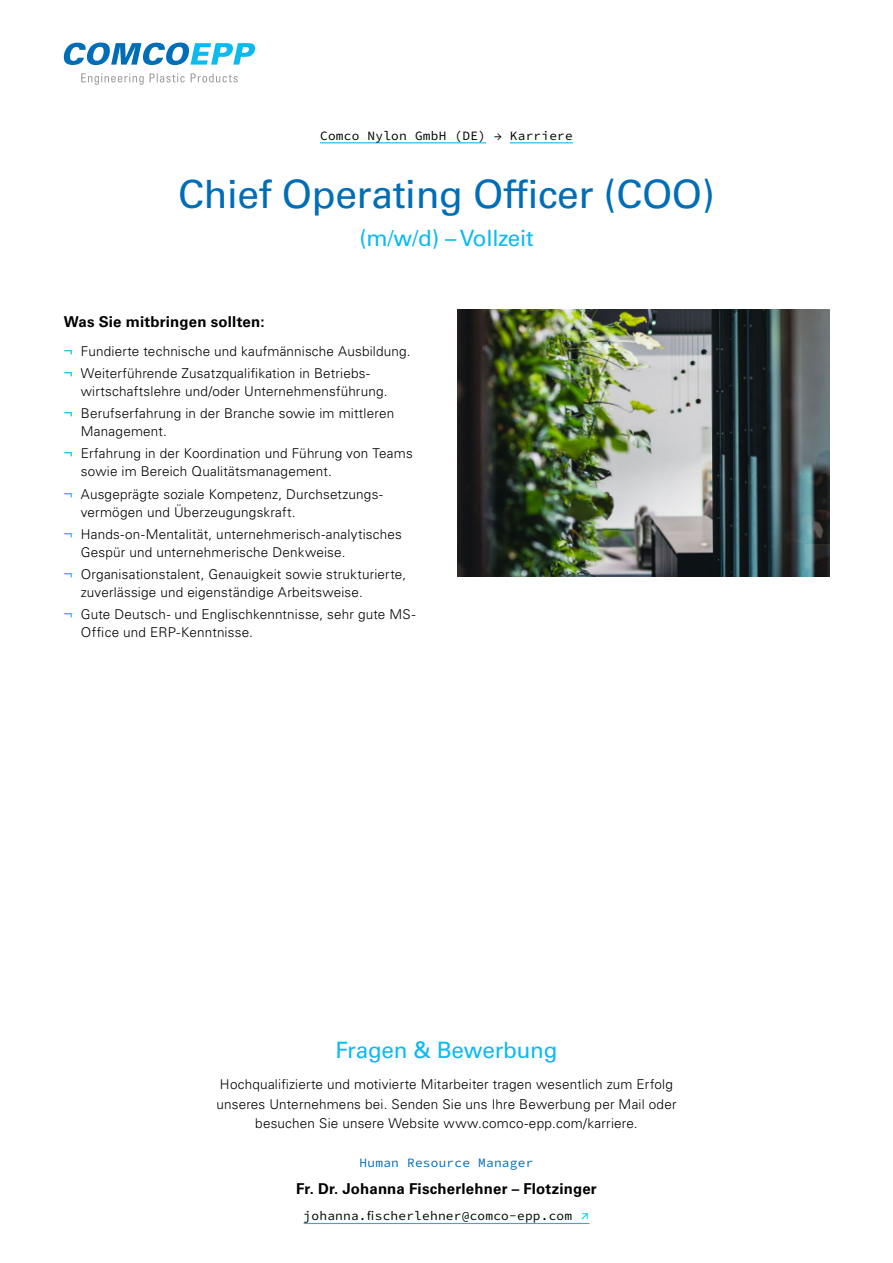
<style>
.page{position:relative;width:893px;height:1263px;background:#fff}
.page>*{position:absolute;margin:0;border:0;box-sizing:border-box;transform-origin:0 0}
.t1{font:39px "Univers LT Std";letter-spacing:-.01em;color:#006eb7}
.t2{font:22.5px "Univers LT Std";letter-spacing:-.01em;color:#0bbbef}
.t3{font:700 15px "Univers LT Std";letter-spacing:.01em;color:#000}
.t4{font:300 13.5px/22.2px "Univers LT Std";letter-spacing:.015em;color:#000}
.t5{font:12.75px "Source Code Pro";letter-spacing:.02em;color:#000}
.t6{font:12.75px "Source Code Pro";letter-spacing:.02em;color:#006eb7}
.s1{font-weight:400;font-size:15px;color:#0bbbef}
.s2{font-size:15px;color:#00c9f0}
</style>
<div class="page">
<svg style="left:81px;top:73px;width:157px;height:12px"></svg>
<svg style="left:63px;top:43px;width:193px;height:22px"></svg>
<hr style="left:320px;top:142px;width:166px;height:1px;background:#0bbbef">
<hr style="left:510px;top:142px;width:63px;height:1px;background:#0bbbef">
<hr style="left:304px;top:1223px;width:285px;height:1px;background:#0bbbef">
<img style="left:457px;top:309px;width:372px;height:267px">
<p class="t5" style="left:320px;top:126px;width:254px">Comco Nylon GmbH (DE) → Karriere</p>
<h1 class="t1" style="left:178px;top:171px;width:538px">Chief Operating Officer (COO)</h1>
<h2 class="t2" style="left:359px;top:225px;width:176px">(m/w/d) – Vollzeit</h2>
<p class="t3" style="left:64px;top:313px;width:202px">Was Sie mitbringen sollten:</p>
<p class="t4" style="left:64px;top:340px;width:348px"><span class="s1">¬</span> Fundierte technische und kaufmännische Ausbildung. <span class="s1">¬</span> Weiterführende Zusatzqualifikation in Betriebs-</p>
<p class="t4" style="left:64px;top:380px;width:332px;text-indent:17px">wirtschaftslehre und/oder Unternehmensführung. <span class="s1">¬</span> Berufserfahrung in der Branche sowie im mittleren</p>
<p class="t4" style="left:64px;top:420px;width:350px;text-indent:17px">Management.<br><span class="s1">¬</span> Erfahrung in der Koordination und Führung von Teams</p>
<p class="t4" style="left:64px;top:460px;width:321px;text-indent:17px">sowie im Bereich Qualitätsmanagement.<br><span class="s1">¬</span> Ausgeprägte soziale Kompetenz, Durchsetzungs-</p>
<p class="t4" style="left:64px;top:501px;width:340px;text-indent:17px">vermögen und Überzeugungskraft.<br><span class="s1">¬</span> Hands-on-Mentalität, unternehmerisch-analytisches</p>
<p class="t4" style="left:64px;top:541px;width:344px;text-indent:17px">Gespür und unternehmerische Denkweise.<br><span class="s1">¬</span> Organisationstalent, Genauigkeit sowie strukturierte,</p>
<p class="t4" style="left:64px;top:581px;width:353px;text-indent:17px">zuverlässige und eigenständige Arbeitsweise.<br><span class="s1">¬</span> Gute Deutsch- und Englischkenntnisse, sehr gute MS-</p>
<p class="t4" style="left:81px;top:621px;width:174px">Office und ERP-Kenntnisse.</p>
<h2 class="t2" style="left:335px;top:1037px;width:224px">Fragen &amp; Bewerbung</h2>
<p class="t4" style="left:216px;top:1075px;width:462px;line-height:19.5px;text-align:center">Hochqualifizierte und motivierte Mitarbeiter tragen wesentlich zum Erfolg unseres Unternehmens bei. Senden Sie uns Ihre Bewerbung per Mail oder besuchen Sie unsere Website www.comco-epp.com/karriere.</p>
<p class="t6" style="left:360px;top:1154px;width:175px">Human Resource Manager</p>
<p class="t3" style="left:296px;top:1180px;width:302px">Fr. Dr. Johanna Fischerlehner – Flotzinger</p>
<p class="t5" style="left:304px;top:1207px;width:287px">johanna.fischerlehner@comco-epp.com <span class="s2">↗</span></p>
</div>
